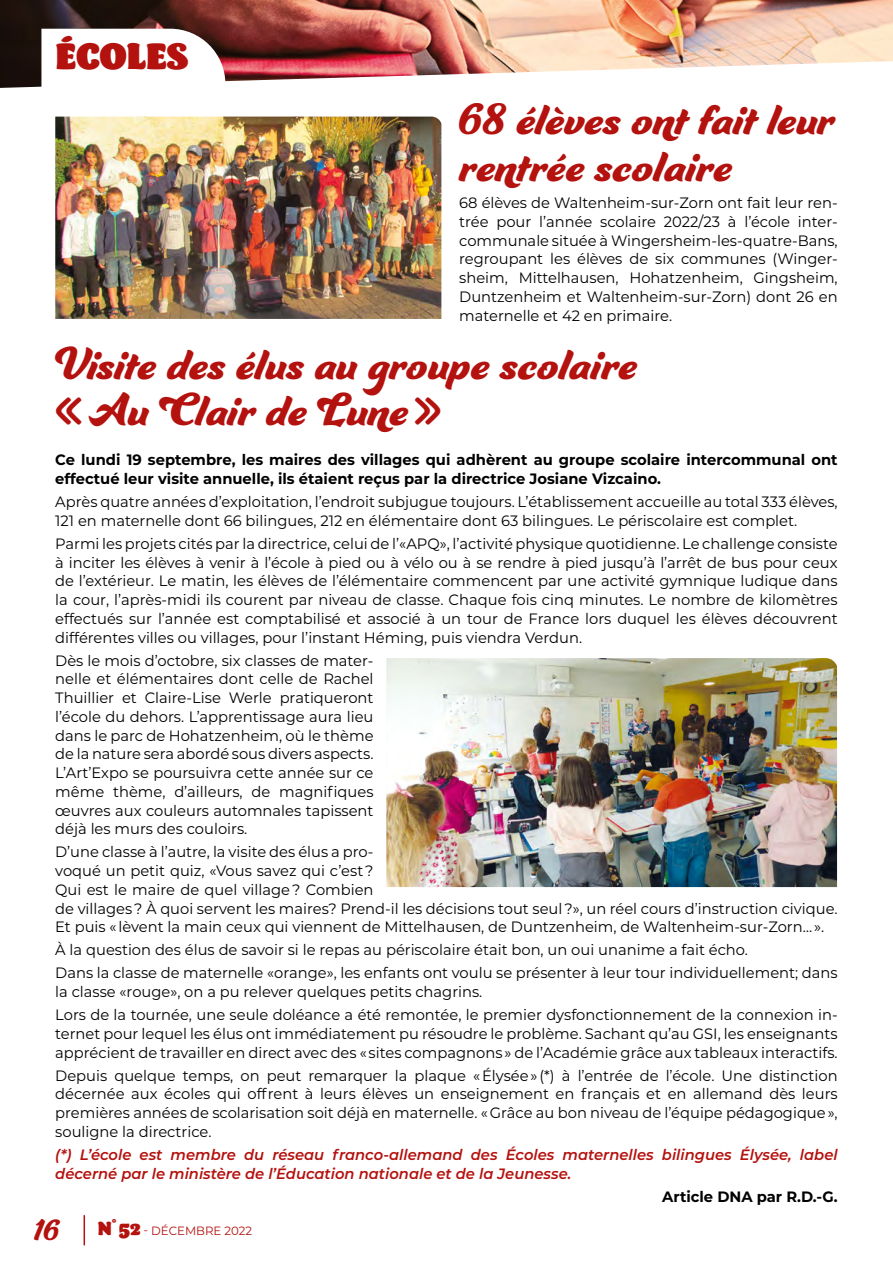
<style>
.page{position:relative;width:893px;height:1263px;background:#fff}
.page>*{position:absolute;margin:0;border:0;box-sizing:border-box;transform-origin:0 0}
.t1{font:49.5px/46.5px "Ganache";color:#b4120f}
.t2{font:37.5px "Barricada Pro";color:#b4120f}
.t3{font:33px "Ganache";color:#b4120f}
.t4{font:15px/18.8px "Montserrat";color:#000}
.t5{font:700 15px/18.8px "Montserrat";color:#000}
.t6{font:italic 600 15px/18.8px "Montserrat";color:#b4120f}
.t7{font:12px "Montserrat";color:#b4120f}
.s1{font-family:"Barricada Pro";font-size:19.5px}
</style>
<div class="page">
<img style="left:0;top:0;width:893px;height:88px">
<svg style="left:41px;top:29px;width:184px;height:88px"></svg>
<hr style="left:84px;top:1215px;width:1px;height:30px;background:#b4120f">
<img style="left:55px;top:117px;width:386px;height:202px">
<img style="left:386px;top:658px;width:451px;height:229px">
<h2 class="t2" style="left:55px;top:34px;width:135px">ÉCOLES</h2>
<h1 class="t1" style="left:459px;top:94px;width:376px">68 élèves ont fait leur rentrée scolaire</h1>
<p class="t4" style="left:459px;top:193px;width:380px;text-align:justify">68 élèves de Waltenheim-sur-Zorn ont fait leur ren&shy;trée pour l’année scolaire 2022/23 à l’école inter&shy;communale située à Wingersheim-les-quatre-Bans, regroupant les élèves de six communes (Winger&shy;sheim, Mittelhausen, Hohatzenheim, Gingsheim, Duntzenheim et Waltenheim-sur-Zorn) dont 26 en maternelle et 42 en primaire.</p>
<h1 class="t1" style="left:55px;top:338px;width:583px">Visite des élus au groupe scolaire «Au Clair de Lune»</h1>
<p class="t5" style="left:55px;top:450px;width:784px">Ce lundi 19 septembre, les maires des villages qui adhèrent au groupe scolaire intercommunal ont effectué leur visite annuelle, ils étaient reçus par la directrice Josiane Vizcaino.</p>
<p class="t4" style="left:55px;top:492px;width:784px">Après quatre années d’exploitation, l’endroit subjugue toujours. L’établissement accueille au total 333 élèves,<br>121 en maternelle dont 66 bilingues, 212 en élémentaire dont 63 bilingues. Le périscolaire est complet.</p>
<p class="t4" style="left:55px;top:533px;width:784px;text-align:justify">Parmi les projets cités par la directrice, celui de l’«APQ», l’activité physique quotidienne. Le challenge consiste à inciter les élèves à venir à l’école à pied ou à vélo ou à se rendre à pied jusqu’à l’arrêt de bus pour ceux de l’extérieur. Le matin, les élèves de l’élémentaire commencent par une activité gymnique ludique dans la cour, l’après-midi ils courent par niveau de classe. Chaque fois cinq minutes. Le nombre de kilomètres effectués sur l’année est comptabilisé et associé à un tour de France lors duquel les élèves découvrent différentes villes ou villages, pour l’instant Héming, puis viendra Verdun.</p>
<p class="t4" style="left:55px;top:650px;width:320px;text-align:justify">Dès le mois d’octobre, six classes de mater&shy;nelle et élémentaires dont celle de Rachel Thuillier et Claire-Lise Werle pratiqueront l’école du dehors. L’apprentissage aura lieu dans le parc de Hohatzenheim, où le thème de la nature sera abordé sous divers aspects.<br>L’Art’Expo se poursuivra cette année sur ce même thème, d’ailleurs, de magnifiques œuvres aux couleurs automnales tapissent déjà les murs des couloirs.</p>
<p class="t4" style="left:55px;top:842px;width:784px">D’une classe à l’autre, la visite des élus a pro-<br>voqué un petit quiz, «Vous savez qui c’est ?<br>Qui est le maire de quel village ? Combien<br>de villages ? À quoi servent les maires? Prend-il les décisions tout seul ?», un réel cours d’instruction civique.<br>Et puis « lèvent la main ceux qui viennent de Mittelhausen, de Duntzenheim, de Waltenheim-sur-Zorn… ».</p>
<p class="t4" style="left:55px;top:938px;width:784px;line-height:23px">À la question des élus de savoir si le repas au périscolaire était bon, un oui unanime a fait écho.<br>Dans la classe de maternelle «orange», les enfants ont voulu se présenter à leur tour individuellement; dans</p>
<p class="t4" style="left:55px;top:980px;width:784px;line-height:23px">la classe «rouge», on a pu relever quelques petits chagrins.<br>Lors de la tournée, une seule doléance a été remontée, le premier dysfonctionnement de la connexion in-</p>
<p class="t4" style="left:55px;top:1024px;width:784px">ternet pour lequel les élus ont immédiatement pu résoudre le problème. Sachant qu’au GSI, les enseignants apprécient de travailler en direct avec des « sites compagnons » de l’Académie grâce aux tableaux interactifs.</p>
<p class="t4" style="left:55px;top:1065px;width:784px;text-align:justify">Depuis quelque temps, on peut remarquer la plaque « Élysée » (*) à l’entrée de l’école. Une distinction décernée aux écoles qui offrent à leurs élèves un enseignement en français et en allemand dès leurs premières années de scolarisation soit déjà en maternelle. « Grâce au bon niveau de l’équipe pédagogique », souligne la directrice.</p>
<p class="t6" style="left:55px;top:1144px;width:784px">(*) L’école est membre du réseau franco-allemand des Écoles maternelles bilingues Élysée, label décerné par le ministère de l’Éducation nationale et de la Jeunesse.</p>
<p class="t5" style="left:662px;top:1186px;width:177px">Article DNA par R.D.-G.</p>
<h3 class="t3" style="left:34px;top:1210px;width:27px">16</h3>
<p class="t7" style="left:98px;top:1223px;width:156px"><span class="s1">N° 52</span> - DÉCEMBRE 2022</p>
</div>
